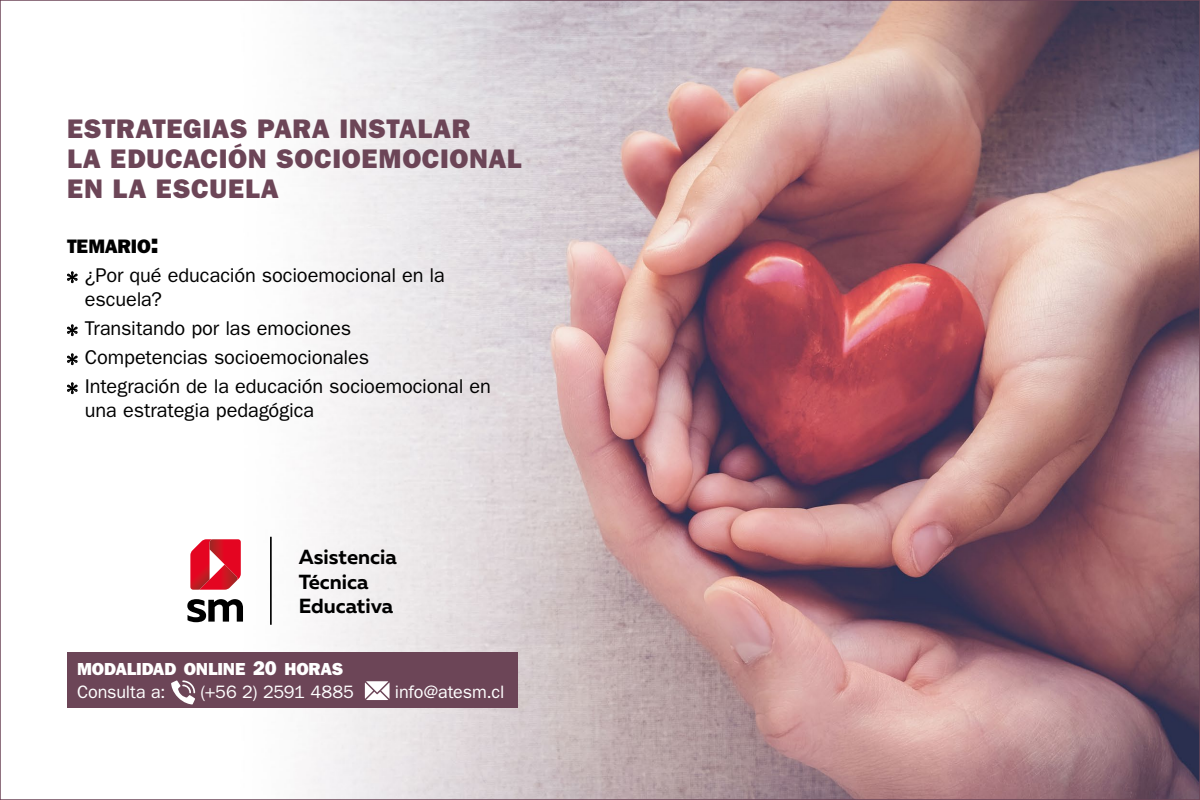
<style>
.page{position:relative;width:1200px;height:800px;background:#fff}
.page>*{position:absolute;margin:0;border:0;box-sizing:border-box;transform-origin:0 0}
.t1{font:27px/30px "ITC Franklin Gothic Std Hvy";letter-spacing:.025em;color:#6c4557}
.t2{font:700 20.4px/24.5px "Muller";color:#000}
.t3{font:20px/29px "ITC Franklin Gothic Std";letter-spacing:-.005em;color:#000}
.t4{font:19.6px "ITC Franklin Gothic Std Hvy";letter-spacing:-.005em;color:#000}
.t5{font:18px "ITC Franklin Gothic Std";letter-spacing:-.01em;color:#fff}
.t6{font:17.5px "ITC Franklin Gothic Std Hvy";letter-spacing:-.005em;color:#fff}
.s1{font-size:28px}
.s2{font-size:20px}
</style>
<div class="page">
<img style="left:193px;top:2px;width:1005px;height:796px">
<svg style="left:67px;top:271px;width:11px;height:13px"></svg>
<svg style="left:67px;top:324px;width:11px;height:13px"></svg>
<svg style="left:67px;top:353px;width:11px;height:13px"></svg>
<svg style="left:67px;top:382px;width:11px;height:13px"></svg>
<div style="left:67px;top:652px;width:451px;height:56px;background:#6c4557"></div>
<svg style="left:171px;top:680px;width:24px;height:25px"></svg>
<svg style="left:365px;top:681px;width:25px;height:19px"></svg>
<svg style="left:187px;top:599px;width:56px;height:23px"></svg>
<svg style="left:190px;top:539px;width:51px;height:51px;background:#df384a"></svg>
<hr style="left:270px;top:537px;width:2px;height:88px;background:#000">
<h1 class="t1" style="left:67px;top:114px;width:456px">ESTRATEGIAS PARA INSTALAR<br>LA EDUCACIÓN SOCIOEMOCIONAL<br>EN LA ESCUELA</h1>
<p class="t4" style="left:67px;top:235px;width:93px">TEMARIO<span class="s1">:</span></p>
<p class="t3" style="left:85px;top:264px;width:362px;line-height:24px;text-indent:-18px">✻ ¿Por qué educación socioemocional en la escuela?</p>
<p class="t3" style="left:67px;top:314px;width:426px">✻ Transitando por las emociones<br>✻ Competencias socioemocionales<br>✻ Integración de la educación socioemocional en</p>
<p class="t3" style="left:85px;top:396px;width:231px">una estrategia pedagógica</p>
<p class="t2" style="left:299px;top:545px;width:100px">Asistencia<br>Técnica<br>Educativa</p>
<p class="t6" style="left:77px;top:658px;width:268px">MODALIDAD ONLINE <span class="s2">20</span> HORAS</p>
<p class="t5" style="left:77px;top:682px;width:90px">Consulta a:</p>
<p class="t5" style="left:201px;top:682px;width:155px">(+56 2) 2591 4885</p>
<p class="t5" style="left:395px;top:682px;width:111px">info@atesm.cl</p>
</div>
